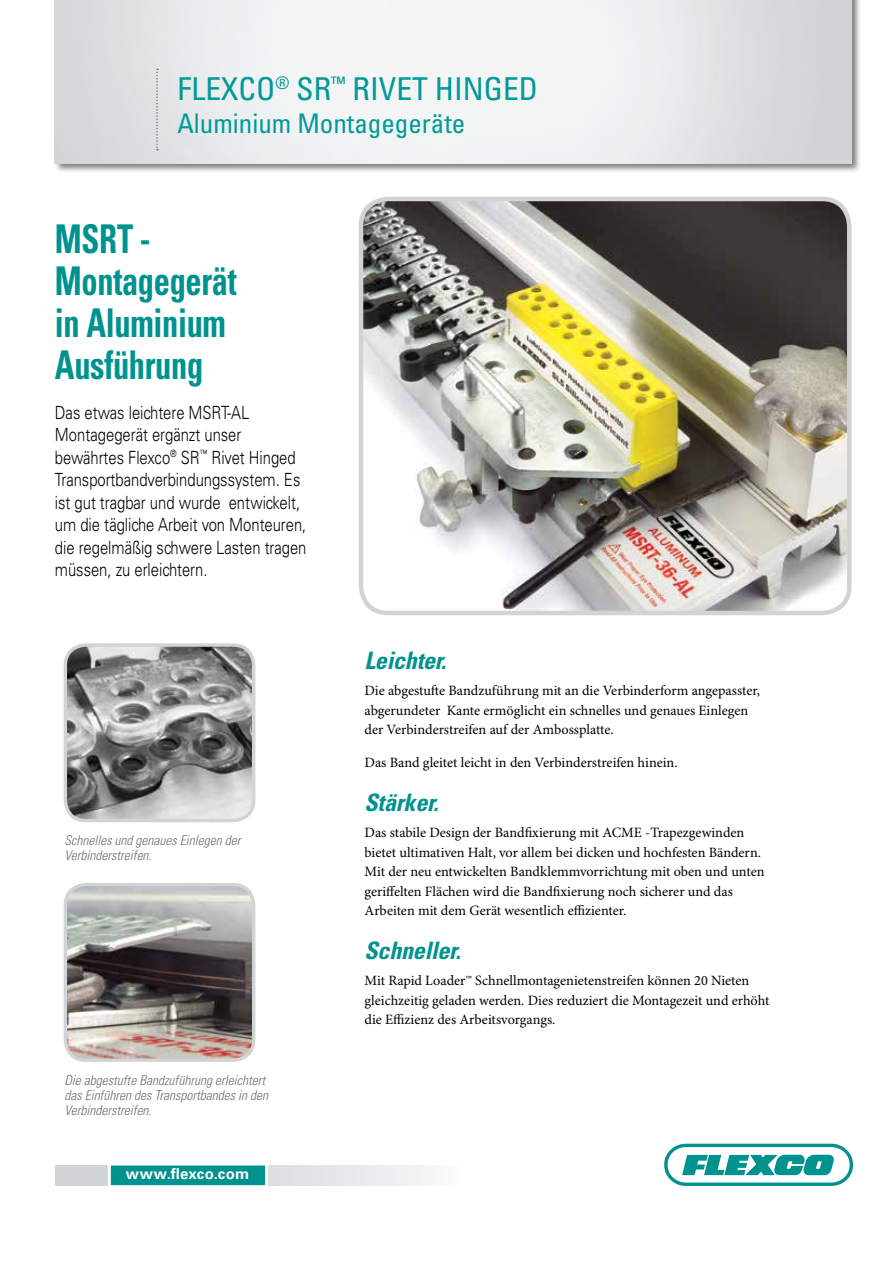
<style>
.page{position:relative;width:893px;height:1263px;background:#fff}
.page>*{position:absolute;margin:0;border:0;box-sizing:border-box;transform-origin:0 0}
.t1{font:700 condensed 39.6px/42px "Univers LT Std";letter-spacing:-.01em;color:#00928f;scale:.82 1}
.t2{font:condensed 31.5px "Univers LT Std";color:#009a99}
.t3{font:condensed 27px "Univers LT Std";color:#009a99}
.t4{font:italic 700 condensed 24px "Univers LT Std";letter-spacing:-.01em;color:#00928f}
.t5{font:300 18.15px/22.5px "Univers LT Std";letter-spacing:-.005em;color:#000;scale:.82 1}
.t6{font:700 15.6px "Univers LT Std";letter-spacing:.02em;color:#fff}
.t7{font:700 15px "Univers LT Std";letter-spacing:.02em;color:#fff}
.t8{font:14.25px/19.5px "Minion Pro";color:#000}
.t9{font:italic 300 condensed 13.5px/15px "Univers LT Std";color:#6d6e71}
</style>
<div class="page">
<div style="left:54px;top:0;width:808px;height:173px;background:#000;opacity:.5"></div>
<img style="left:55px;top:0;width:796px;height:164px">
<svg style="left:664px;top:1144px;width:189px;height:42px"></svg>
<svg style="left:55px;top:1165px;width:371px;height:20px"></svg>
<div style="left:108px;top:1162px;width:160px;height:26px;background:#00928f;border:3px solid #fff"></div>
<svg style="left:156px;top:69px;width:2px;height:81px"></svg>
<img style="left:364px;top:199px;width:485px;height:414px">
<div style="left:359px;top:197px;width:492px;height:418px;border:4px solid #d1d3d4;border-radius:27px"></div>
<img style="left:65px;top:647px;width:189px;height:173px">
<div style="left:64px;top:643px;width:191px;height:179px;border:3px solid #d1d3d4;border-radius:20px"></div>
<img style="left:65px;top:885px;width:189px;height:175px">
<div style="left:64px;top:883px;width:191px;height:179px;border:3px solid #d1d3d4;border-radius:20px"></div>
<h2 class="t2" style="left:177px;top:69px;width:362px">FLEXCO<sup>®</sup> SR<sup>™</sup> RIVET HINGED</h2>
<h3 class="t3" style="left:177px;top:106px;width:289px">Aluminium Montagegeräte</h3>
<h1 class="t1" style="left:55px;top:217px;width:223px">MSRT -<br>Montagegerät in Aluminium<br>Ausführung</h1>
<p class="t5" style="left:55px;top:401px;width:308px">Das etwas leichtere MSRT-AL Montagegerät ergänzt unser bewährtes Flexco<sup>®</sup> SR<sup>™</sup> Rivet Hinged Transportbandverbindungssystem. Es ist gut tragbar und wurde entwickelt, um die tägliche Arbeit von Monteuren, die regelmäßig schwere Lasten tragen müssen, zu erleichtern.</p>
<p class="t9" style="left:64px;top:832px;width:178px">Schnelles und genaues Einlegen der<br>Verbinderstreifen.</p>
<p class="t9" style="left:64px;top:1073px;width:205px">Die abgestufte Bandzuführung erleichtert das Einführen des Transportbandes in den<br>Verbinderstreifen.</p>
<p class="t7" style="left:126px;top:1165px;width:125px">www.flexco.com</p>
<p class="t6" style="left:113px;top:1166px;width:130px">www.flexco.com</p>
<h3 class="t4" style="left:364px;top:646px;width:83px">Leichter.</h3>
<p class="t8" style="left:364px;top:682px;width:397px">Die abgestufte Bandzuführung mit an die Verbinderform angepasster, abgerundeter Kante ermöglicht ein schnelles und genaues Einlegen der Verbinderstreifen auf der Ambossplatte.</p>
<p class="t8" style="left:364px;top:754px;width:315px">Das Band gleitet leicht in den Verbinderstreifen hinein.</p>
<h3 class="t4" style="left:364px;top:788px;width:75px">Stärker.</h3>
<p class="t8" style="left:364px;top:823px;width:402px">Das stabile Design der Bandfixierung mit ACME -Trapezgewinden bietet ultimativen Halt, vor allem bei dicken und hochfesten Bändern.<br>Mit der neu entwickelten Bandklemmvorrichtung mit oben und unten geriffelten Flächen wird die Bandfixierung noch sicherer und das Arbeiten mit dem Gerät wesentlich effizienter.</p>
<h3 class="t4" style="left:364px;top:935px;width:98px">Schneller.</h3>
<p class="t8" style="left:364px;top:971px;width:406px">Mit Rapid Loader™ Schnellmontagenietenstreifen können 20 Nieten gleichzeitig geladen werden. Dies reduziert die Montagezeit und erhöht die Effizienz des Arbeitsvorgangs.</p>
</div>
